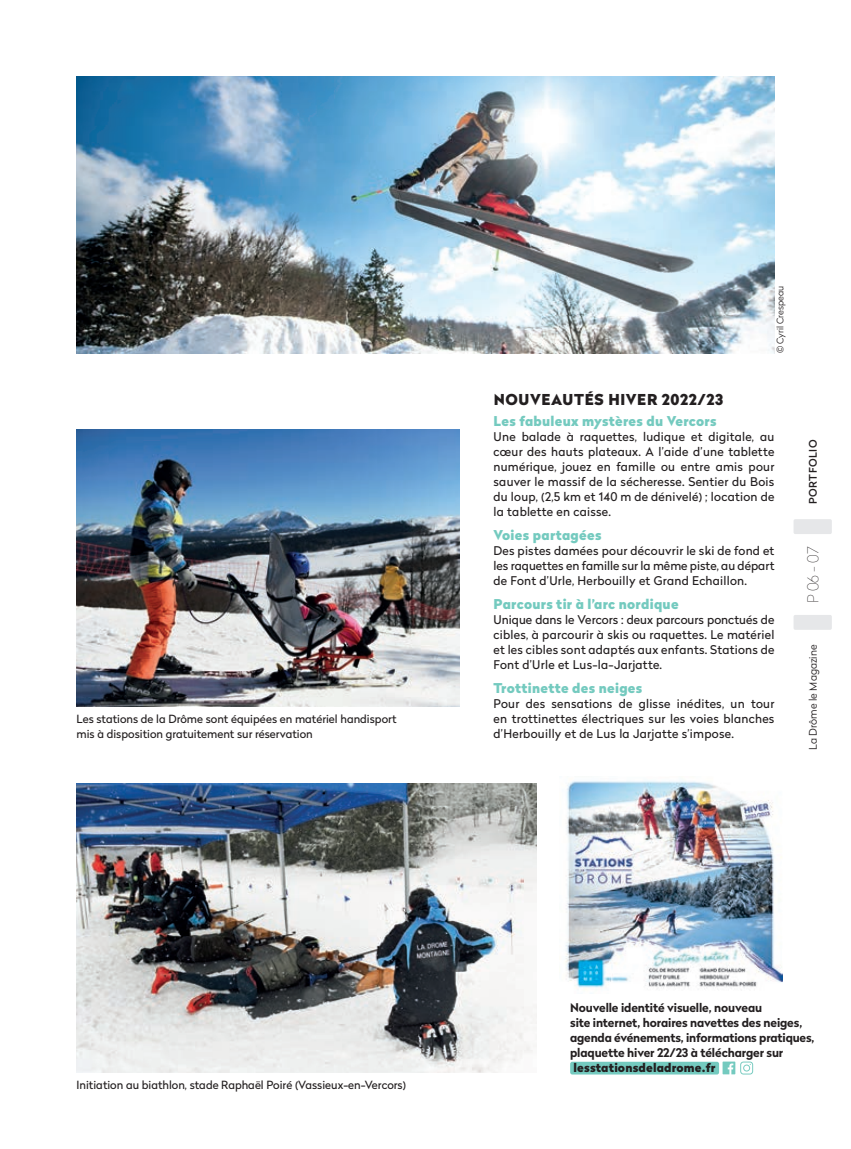
<style>
.page{position:relative;width:851px;height:1149px;background:#fff}
.page>*{position:absolute;margin:0;border:0;box-sizing:border-box;transform-origin:0 0}
.t1{font:900 15px "Radikal";letter-spacing:.045em;color:#231f20}
.t2{font:100 15px "Radikal";color:#231f20}
.t3{font:900 13.5px "Radikal";letter-spacing:.02em;color:#74cabf}
.t4{font:12px/15px "Radikal";letter-spacing:.02em;color:#231f20;text-align:justify}
.t5{font:700 12px/15px "Radikal";letter-spacing:-.01em;color:#231f20}
.t6{font:900 12px "Radikal";letter-spacing:.01em;color:#231f20}
.t7{font:11.25px/15px "Radikal";color:#231f20}
.t8{font:300 10.5px "Radikal";color:#231f20}
.t9{font:500 10.5px "Radikal";letter-spacing:.045em;color:#231f20}
.t10{font:300 9px "Radikal";color:#231f20}
</style>
<div class="page">
<img style="left:77px;top:429px;width:382px;height:277px">
<svg style="left:793px;top:615px;width:38px;height:14px"></svg>
<svg style="left:793px;top:519px;width:38px;height:15px"></svg>
<img style="left:77px;top:77px;width:697px;height:276px">
<img style="left:77px;top:783px;width:459px;height:288px">
<img style="left:565px;top:781px;width:217px;height:208px">
<div style="left:570px;top:1061px;width:149px;height:13px;background:#74cabf;border-radius:2px"></div>
<svg style="left:722px;top:1061px;width:31px;height:13px"></svg>
<p class="t7" style="left:77px;top:711px;width:321px">Les stations de la Drôme sont équipées en matériel handisport mis à disposition gratuitement sur réservation</p>
<p class="t10" style="left:773px;top:353px;width:69px;rotate:-90deg">© Cyril Crespeau</p>
<p class="t1" style="left:493px;top:388px;width:231px">NOUVEAUTÉS HIVER 2022/23</p>
<p class="t3" style="left:493px;top:411px;width:224px">Les fabuleux mystères du Vercors</p>
<p class="t4" style="left:493px;top:429px;width:282px">Une balade à raquettes, ludique et digitale, au cœur des hauts plateaux. A l’aide d’une tablette numérique, jouez en famille ou entre amis pour sauver le massif de la sécheresse. Sentier du Bois du loup, (2,5 km et 140 m de dénivelé) ; location de la tablette en caisse.</p>
<p class="t3" style="left:493px;top:525px;width:109px">Voies partagées</p>
<p class="t4" style="left:493px;top:543px;width:282px">Des pistes damées pour découvrir le ski de fond et les raquettes en famille sur la même piste, au départ de Font d’Urle, Herbouilly et Grand Echaillon.</p>
<p class="t3" style="left:493px;top:594px;width:186px">Parcours tir à l’arc nordique</p>
<p class="t4" style="left:493px;top:612px;width:282px">Unique dans le Vercors : deux parcours ponctués de cibles, à parcourir à skis ou raquettes. Le matériel et les cibles sont adaptés aux enfants. Stations de Font d’Urle et Lus-la-Jarjatte.</p>
<p class="t3" style="left:493px;top:678px;width:150px">Trottinette des neiges</p>
<p class="t4" style="left:493px;top:696px;width:282px">Pour des sensations de glisse inédites, un tour en trottinettes électriques sur les voies blanches d’Herbouilly et de Lus la Jarjatte s’impose.</p>
<p class="t9" style="left:805px;top:504px;width:66px;rotate:-90deg">PORTFOLIO</p>
<p class="t2" style="left:802px;top:602px;width:58px;rotate:-90deg">P 06 - 07</p>
<p class="t8" style="left:805px;top:749px;width:107px;rotate:-90deg">La Drôme le Magazine</p>
<p class="t7" style="left:77px;top:1077px;width:331px">Initiation au biathlon, stade Raphaël Poiré (Vassieux-en-Vercors)</p>
<p class="t5" style="left:570px;top:998px;width:246px">Nouvelle identité visuelle, nouveau<br>site internet, horaires navettes des neiges, agenda événements, informations pratiques, plaquette hiver 22/23 à télécharger sur</p>
<p class="t6" style="left:573px;top:1058px;width:143px">lesstationsdeladrome.fr</p>
</div>
